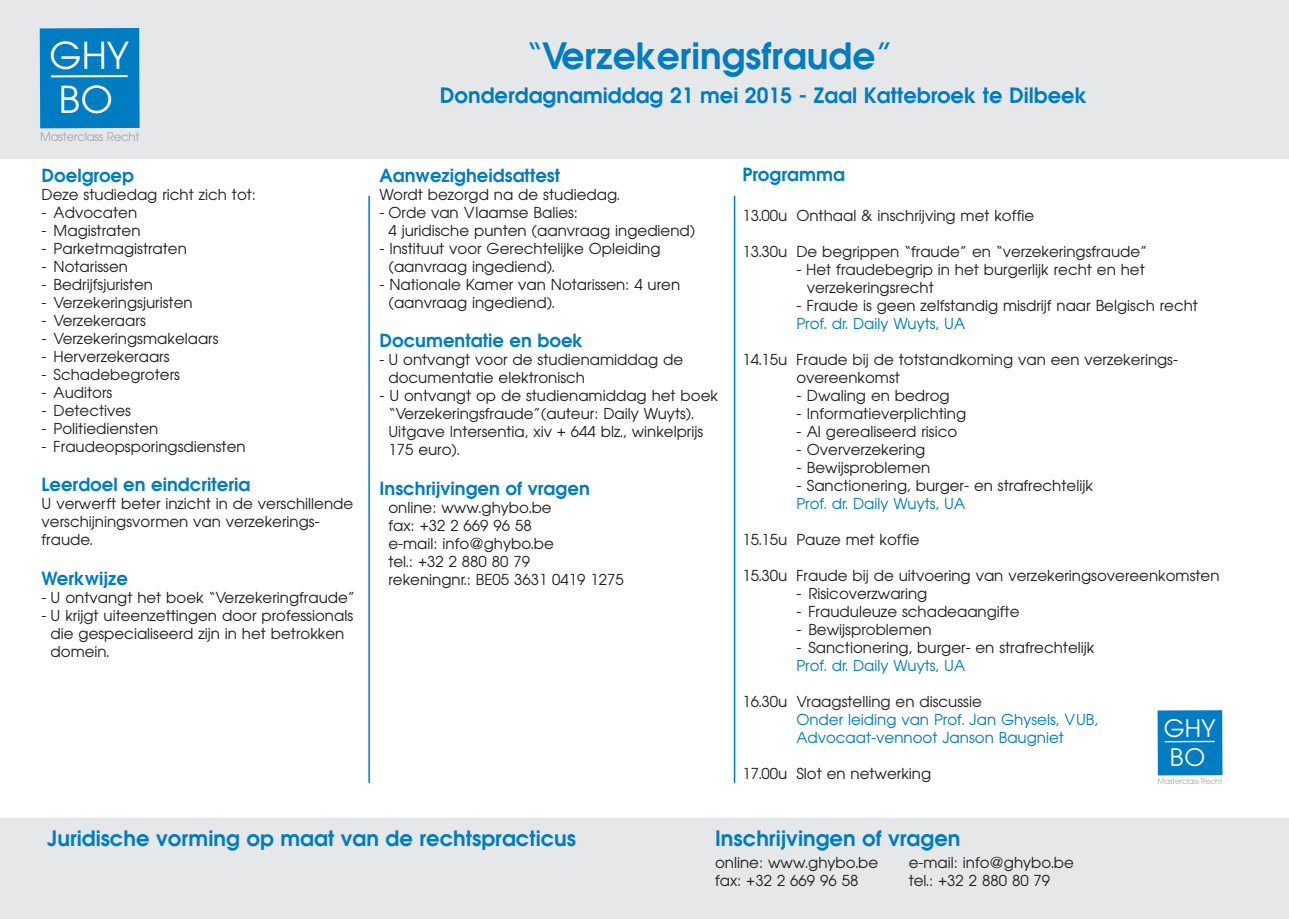
<style>
.page{position:relative;width:1289px;height:919px;background:#fff}
.page>*{position:absolute;margin:0;border:0;box-sizing:border-box;transform-origin:0 0}
.t1{font:36.9px/44.2px "Avian";color:#fff}
.t2{font:700 36px "Avian";color:#007cc2}
.t3{font:24px/28.8px "Avian";color:#fff}
.t4{font:700 21px "Avian";color:#007cc2}
.t5{font:700 18px "Avian";color:#007cc2}
.t6{font:15px/18px "Avian";color:#231f20}
.t7{font:15px/18px "Avian";color:#007cc2}
.t8{font:11.85px "Avian";letter-spacing:-.03em;color:#a8a9ad}
.t9{font:7.65px "Avian";letter-spacing:-.03em;color:#a8a9ad}
.s1{color:#231f20}
</style>
<div class="page">
<div style="left:0;top:0;width:1288px;height:158px;background:#e6e7e9"></div>
<div style="left:0;top:818px;width:1288px;height:100px;background:#e6e7e9"></div>
<hr style="left:368px;top:196px;width:2px;height:586px;background:#007cc2">
<div style="left:40px;top:28px;width:100px;height:100px;background:#007cc2"></div>
<hr style="left:51px;top:75px;width:77px;height:2px;background:#f2f3f4">
<div style="left:1157px;top:710px;width:65px;height:65px;background:#007cc2"></div>
<hr style="left:1164px;top:740px;width:50px;height:2px;background:#f2f3f4">
<hr style="left:733px;top:196px;width:2px;height:586px;background:#007cc2">
<p class="t1" style="left:50px;top:34px;width:81px">GHY<br>BO</p>
<p class="t8" style="left:40px;top:130px;width:101px">Masterclass Recht</p>
<p class="t5" style="left:42px;top:163px;width:94px">Doelgroep</p>
<p class="t6" style="left:42px;top:185px;width:216px">Deze studiedag richt zich tot:</p>
<p class="t6" style="left:42px;top:203px;width:97px">- Advocaten</p>
<p class="t6" style="left:42px;top:221px;width:100px">- Magistraten</p>
<p class="t6" style="left:42px;top:239px;width:147px">- Parketmagistraten</p>
<p class="t6" style="left:42px;top:257px;width:88px">- Notarissen</p>
<p class="t6" style="left:42px;top:275px;width:113px">- Bedrijfsjuristen</p>
<p class="t6" style="left:42px;top:293px;width:153px">- Verzekeringsjuristen</p>
<p class="t6" style="left:42px;top:311px;width:106px">- Verzekeraars</p>
<p class="t6" style="left:42px;top:329px;width:178px">- Verzekeringsmakelaars</p>
<p class="t6" style="left:42px;top:347px;width:129px">- Herverzekeraars</p>
<p class="t6" style="left:42px;top:365px;width:140px">- Schadebegroters</p>
<p class="t6" style="left:42px;top:383px;width:72px">- Auditors</p>
<p class="t6" style="left:42px;top:401px;width:91px">- Detectives</p>
<p class="t6" style="left:42px;top:419px;width:118px">- Politiediensten</p>
<p class="t6" style="left:42px;top:437px;width:205px">- Fraudeopsporingsdiensten</p>
<p class="t5" style="left:42px;top:473px;width:210px">Leerdoel en eindcriteria</p>
<p class="t6" style="left:42px;top:495px;width:313px">U verwerft beter inzicht in de verschillende verschijningsvormen van verzekerings&shy;fraude.</p>
<p class="t5" style="left:42px;top:566px;width:88px">Werkwijze</p>
<p class="t6" style="left:42px;top:588px;width:315px">- U ontvangt het boek “Verzekeringfraude”</p>
<p class="t6" style="left:42px;top:606px;width:313px">- U krijgt uiteenzettingen door professionals</p>
<p class="t6" style="left:51px;top:624px;width:295px">die gespecialiseerd zijn in het betrokken domein.</p>
<p class="t2" style="left:525px;top:32px;width:369px">“Verzekeringsfraude”</p>
<p class="t4" style="left:440px;top:82px;width:648px">Donderdagnamiddag 21 mei 2015 - Zaal Kattebroek te Dilbeek</p>
<p class="t5" style="left:379px;top:163px;width:182px">Aanwezigheidsattest</p>
<p class="t6" style="left:379px;top:185px;width:242px">Wordt bezorgd na de studiedag.</p>
<p class="t6" style="left:379px;top:203px;width:200px">- Orde van Vlaamse Balies:</p>
<p class="t6" style="left:388px;top:221px;width:308px">4 juridische punten (aanvraag ingediend)</p>
<p class="t6" style="left:379px;top:239px;width:282px">- Instituut voor Gerechtelijke Opleiding</p>
<p class="t6" style="left:388px;top:257px;width:168px">(aanvraag ingediend).</p>
<p class="t6" style="left:388px;top:275px;width:293px;text-indent:-9px">- Nationale Kamer van Notarissen: 4 uren (aanvraag ingediend).</p>
<p class="t5" style="left:379px;top:329px;width:205px">Documentatie en boek</p>
<p class="t6" style="left:379px;top:351px;width:305px">- U ontvangt voor de studienamiddag de</p>
<p class="t6" style="left:388px;top:369px;width:198px">documentatie elektronisch</p>
<p class="t6" style="left:388px;top:387px;width:331px;text-indent:-9px">- U ontvangt op de studienamiddag het boek “Verzekeringsfraude”(auteur: Daily Wuyts).</p>
<p class="t6" style="left:388px;top:423px;width:316px">Uitgave Intersentia, xiv + 644 blz., winkelprijs</p>
<p class="t6" style="left:388px;top:441px;width:73px">175 euro).</p>
<p class="t5" style="left:379px;top:476px;width:212px">Inschrijvingen of vragen</p>
<p class="t6" style="left:388px;top:498px;width:165px">online: www.ghybo.be</p>
<p class="t6" style="left:388px;top:516px;width:145px">fax: +32 2 669 96 58</p>
<p class="t6" style="left:388px;top:534px;width:167px">e-mail: info@ghybo.be</p>
<p class="t6" style="left:388px;top:552px;width:143px">tel.: +32 2 880 80 79</p>
<p class="t6" style="left:388px;top:570px;width:237px">rekeningnr.: BE05 3631 0419 1275</p>
<p class="t5" style="left:742px;top:162px;width:104px">Programma</p>
<p class="t6" style="left:742px;top:206px;width:293px">13.00u Onthaal &amp; inschrijving met koffie</p>
<p class="t6" style="left:742px;top:242px;width:406px">13.30u De begrippen “fraude” en “verzekeringsfraude”</p>
<p class="t6" style="left:796px;top:260px;width:350px">- Het fraudebegrip in het burgerlijk recht en het</p>
<p class="t6" style="left:806px;top:278px;width:128px">verzekeringsrecht</p>
<p class="t6" style="left:796px;top:296px;width:403px">- Fraude is geen zelfstandig misdrijf naar Belgisch recht</p>
<p class="t7" style="left:796px;top:314px;width:170px">Prof. dr. Daily Wuyts, UA</p>
<p class="t6" style="left:796px;top:350px;width:383px;text-indent:-54px">14.15u Fraude bij de totstandkoming van een verzekerings&shy;overeenkomst</p>
<p class="t6" style="left:796px;top:386px;width:155px">- Dwaling en bedrog</p>
<p class="t6" style="left:796px;top:404px;width:171px">- Informatieverplichting</p>
<p class="t6" style="left:796px;top:422px;width:162px">- Al gerealiseerd risico</p>
<p class="t6" style="left:796px;top:440px;width:131px">- Oververzekering</p>
<p class="t6" style="left:796px;top:458px;width:135px">- Bewijsproblemen</p>
<p class="t6" style="left:796px;top:476px;width:298px">- Sanctionering, burger- en strafrechtelijk</p>
<p class="t7" style="left:796px;top:494px;width:170px">Prof. dr. Daily Wuyts, UA</p>
<p class="t6" style="left:742px;top:530px;width:179px">15.15u Pauze met koffie</p>
<p class="t6" style="left:742px;top:566px;width:478px">15.30u Fraude bij de uitvoering van verzekeringsovereenkomsten</p>
<p class="t6" style="left:796px;top:584px;width:133px">- Risicoverzwaring</p>
<p class="t6" style="left:796px;top:602px;width:225px">- Frauduleuze schadeaangifte</p>
<p class="t6" style="left:796px;top:620px;width:137px">- Bewijsproblemen</p>
<p class="t6" style="left:796px;top:638px;width:299px">- Sanctionering, burger- en strafrechtelijk</p>
<p class="t7" style="left:796px;top:656px;width:170px">Prof. dr. Daily Wuyts, UA</p>
<p class="t7" style="left:796px;top:692px;width:303px;text-indent:-54px"><span class="s1">16.30u Vraagstelling en discussie<br></span>Onder leiding van Prof. Jan Ghysels, VUB,</p>
<p class="t7" style="left:796px;top:728px;width:269px">Advocaat-vennoot Janson Baugniet</p>
<p class="t6" style="left:742px;top:764px;width:190px">17.00u Slot en netwerking</p>
<p class="t3" style="left:1163px;top:714px;width:53px">GHY<br>BO</p>
<p class="t9" style="left:1157px;top:776px;width:66px">Masterclass Recht</p>
<p class="t4" style="left:47px;top:824px;width:530px">Juridische vorming op maat van de rechtspracticus</p>
<p class="t4" style="left:715px;top:824px;width:247px">Inschrijvingen of vragen</p>
<p class="t6" style="left:715px;top:853px;width:165px">online: www.ghybo.be</p>
<p class="t6" style="left:908px;top:853px;width:167px">e-mail: info@ghybo.be</p>
<p class="t6" style="left:715px;top:871px;width:145px">fax: +32 2 669 96 58</p>
<p class="t6" style="left:908px;top:871px;width:143px">tel.: +32 2 880 80 79</p>
</div>
